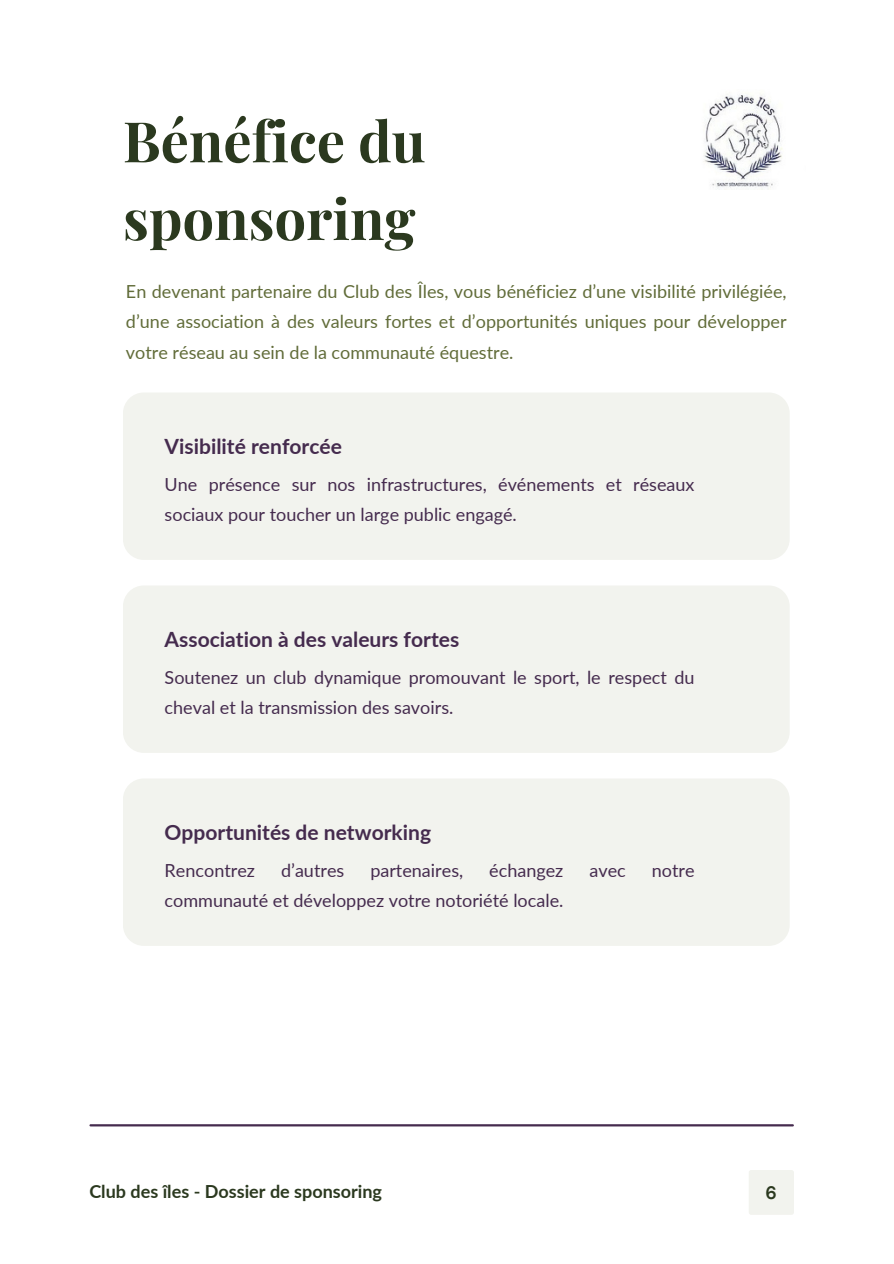
<style>
.page{position:relative;width:894px;height:1264px;background:#fff}
.page>*{position:absolute;margin:0;border:0;box-sizing:border-box;transform-origin:0 0}
.t1{font:700 56.1px/77.7px "Playfair Display";color:#2b391f}
.t2{font:700 21px "Lato";color:#452b4e}
.t3{font:18px/30.5px "Lato";color:#452b4e}
.t4{font:18px/30.5px "Lato";color:#616c39;text-align:justify}
.t5{font:700 18px "Lato";color:#2b391f}
.t6{font:700 18px "DM Sans";color:#2b391f}
</style>
<div class="page">
<div style="left:748px;top:1169px;width:45px;height:45px;background:#f2f3ee"></div>
<hr style="left:90px;top:1124px;width:702px;height:2px;background:#452b4e">
<div style="left:123px;top:392px;width:666px;height:168px;background:#f2f3ee"></div>
<div style="left:123px;top:585px;width:666px;height:168px;background:#f2f3ee"></div>
<div style="left:123px;top:778px;width:666px;height:167px;background:#f2f3ee"></div>
<img style="left:703px;top:95px;width:80px;height:93px">
<h1 class="t1" style="left:123px;top:100px;width:304px">Bénéfice du sponsoring</h1>
<p class="t4" style="left:126px;top:275px;width:662px">En devenant partenaire du Club des Îles, vous bénéficiez d’une visibilité privilégiée, d’une association à des valeurs fortes et d’opportunités uniques pour développer votre réseau au sein de la communauté équestre.</p>
<p class="t2" style="left:165px;top:433px;width:179px">Visibilité renforcée</p>
<p class="t3" style="left:165px;top:468px;width:531px">Une présence sur nos infrastructures, événements et réseaux sociaux pour toucher un large public engagé.</p>
<p class="t2" style="left:165px;top:626px;width:296px">Association à des valeurs fortes</p>
<p class="t3" style="left:165px;top:661px;width:531px">Soutenez un club dynamique promouvant le sport, le respect du cheval et la transmission des savoirs.</p>
<p class="t2" style="left:165px;top:819px;width:268px">Opportunités de networking</p>
<p class="t3" style="left:165px;top:854px;width:92px">Rencontrez</p>
<p class="t3" style="left:281px;top:854px;width:65px">d’autres</p>
<p class="t3" style="left:370px;top:854px;width:94px">partenaires,</p>
<p class="t3" style="left:489px;top:854px;width:76px">échangez</p>
<p class="t3" style="left:589px;top:854px;width:38px">avec</p>
<p class="t3" style="left:651px;top:854px;width:44px">notre</p>
<p class="t3" style="left:165px;top:885px;width:400px">communauté et développez votre notoriété locale.</p>
<p class="t5" style="left:89px;top:1180px;width:294px">Club des îles - Dossier de sponsoring</p>
<p class="t6" style="left:765px;top:1181px;width:13px">6</p>
</div>
